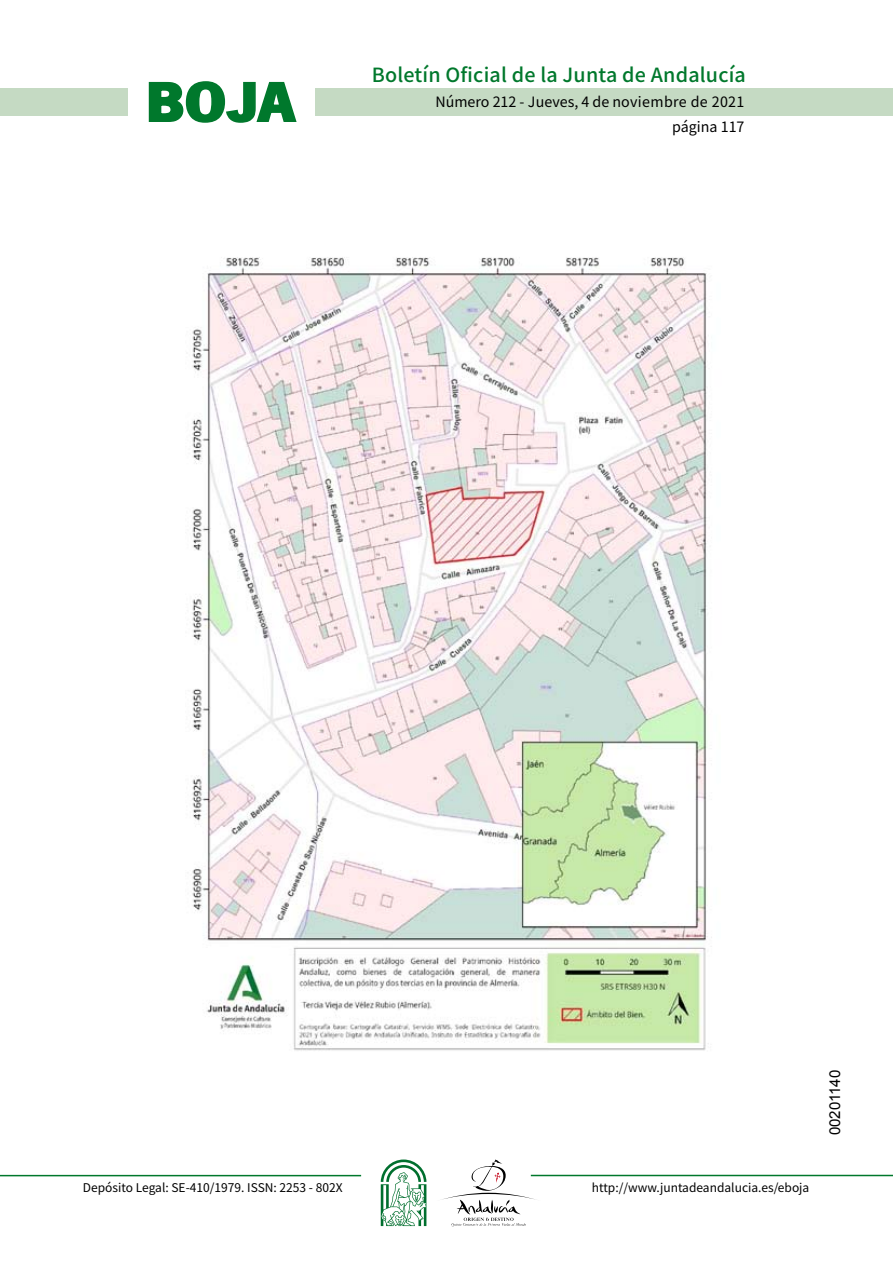
<style>
.page{position:relative;width:893px;height:1263px;background:#fff}
.page>*{position:absolute;margin:0;border:0;box-sizing:border-box;transform-origin:0 0}
.t1{font:700 57.75px "News Got T";color:#00782c;scale:1.14 1}
.t2{font:500 19.5px "Noto Sans HK";letter-spacing:.01em;color:#00782c}
.t3{font:15px "Arial";color:#000}
.t4{font:14.25px/24.5px "Noto Sans HK";color:#000;text-align:right}
.t5{font:12px "Noto Sans HK";color:#000}
</style>
<div class="page">
<div style="left:315px;top:88px;width:577px;height:28px;background:#c5dac3"></div>
<div style="left:0;top:88px;width:128px;height:28px;background:#c5dac3"></div>
<hr style="left:0;top:1175px;width:361px;height:1px;background:#00782c">
<hr style="left:531px;top:1175px;width:361px;height:1px;background:#00782c">
<svg style="left:148px;top:81px;width:149px;height:42px"></svg>
<svg style="left:442px;top:1159px;width:100px;height:67px"></svg>
<svg style="left:381px;top:1160px;width:45px;height:66px"></svg>
<img style="left:192px;top:257px;width:520px;height:794px">
<h1 class="t1" style="left:145px;top:68px;width:133px">BOJA</h1>
<h2 class="t2" style="left:372px;top:64px;width:375px">Boletín Oficial de la Junta de Andalucía</h2>
<p class="t4" style="left:435px;top:90px;width:310px">Número 212 - Jueves, 4 de noviembre de 2021 página 117</p>
<p class="t5" style="left:83px;top:1181px;width:261px">Depósito Legal: SE-410/1979. ISSN: 2253 - 802X</p>
<p class="t5" style="left:592px;top:1181px;width:219px">http://www.juntadeandalucia.es/eboja</p>
<p class="t3" style="left:825px;top:1135px;width:67px;rotate:-90deg">00201140</p>
</div>
